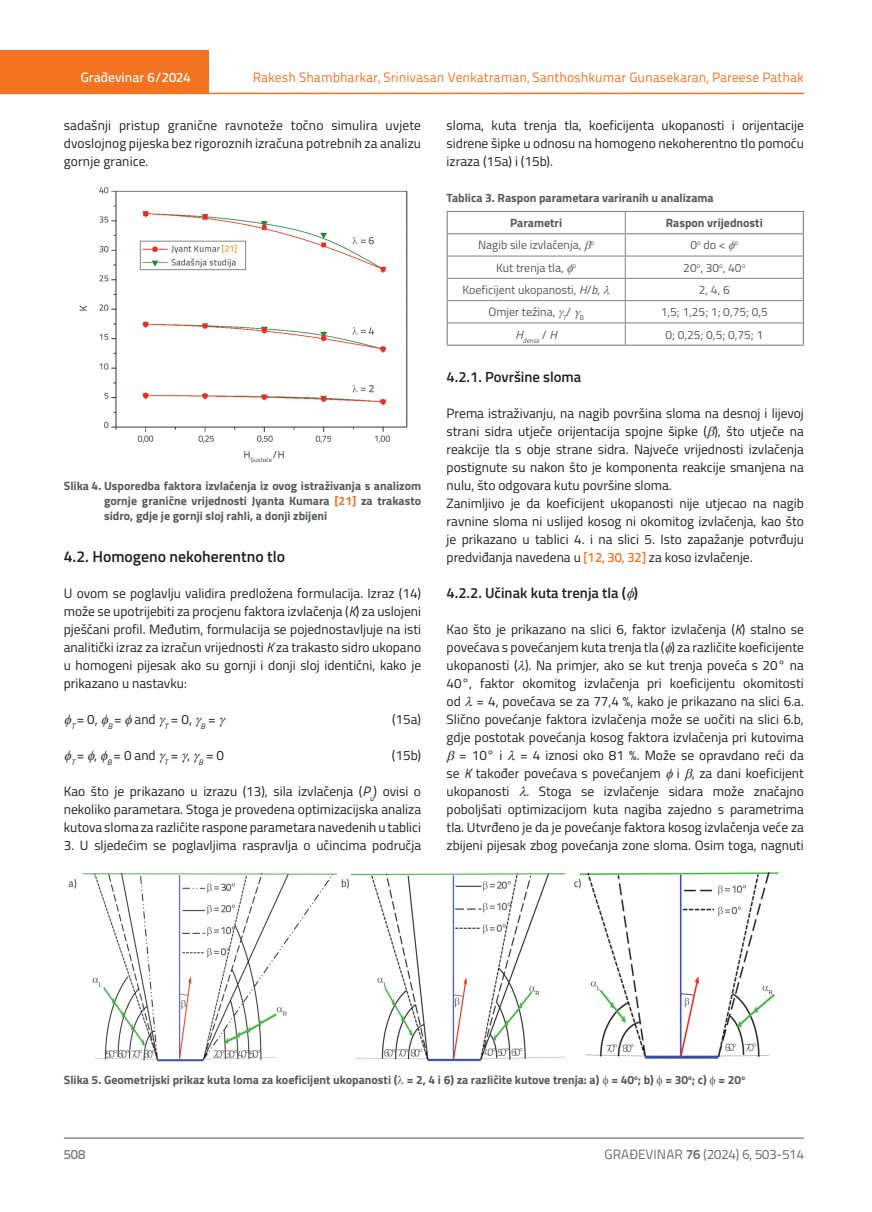
<style>
.page{position:relative;width:872px;height:1212px;background:#fff}
.page>*{position:absolute;margin:0;border:0;box-sizing:border-box;transform-origin:0 0}
.t1{font:600 15.75px "Titillium";color:#231f20}
.t2{font:600 14.7px "Titillium";color:#231f20}
.t3{font:13.5px/18px "Titillium";color:#231f20;text-align:justify}
.t4{font:13.5px "Titillium Text 22 L";color:#f47321}
.t5{font:13.5px "Titillium Text 22 L";color:#6c6d70}
.t6{font:500 13.5px "Titillium Text 22 L";color:#fff}
.t7{font:500 13.5px "Titillium Text 22 L";color:#787a7d}
.t8{font:700 12px/15px "Titillium";color:#57585a;text-align:justify}
.t9{font:12px "Titillium";color:#57585a}
.t10{font:italic 7.05px "Titillium";color:#57585a}
.s1{color:#f47321}
.s2{font-style:italic}
.s3{font-family:"Minion Pro";font-style:italic}
.s4{font-family:"Titillium Text 22 L";font-weight:500;color:#f47321}
.s5{font-weight:700}
</style>
<div class="page">
<div style="left:0;top:50px;width:208px;height:44px;background:#f47321"></div>
<hr style="left:0;top:93px;width:804px;height:1px;background:#f47321">
<hr style="left:64px;top:1138px;width:740px;height:1px;background:#57585a">
<img style="left:79px;top:187px;width:329px;height:275px">
<hr style="left:448px;top:256px;width:177px;height:1px;background:#808285">
<hr style="left:625px;top:256px;width:177px;height:1px;background:#808285">
<hr style="left:448px;top:278px;width:177px;height:1px;background:#808285">
<hr style="left:625px;top:278px;width:177px;height:1px;background:#808285">
<hr style="left:448px;top:300px;width:177px;height:1px;background:#808285">
<hr style="left:625px;top:300px;width:177px;height:1px;background:#808285">
<hr style="left:448px;top:323px;width:177px;height:1px;background:#808285">
<hr style="left:625px;top:323px;width:177px;height:1px;background:#808285">
<svg style="left:625px;top:212px;width:1px;height:133px"></svg>
<hr style="left:446px;top:234px;width:2px;height:22px;background:#808285">
<hr style="left:802px;top:234px;width:2px;height:22px;background:#808285">
<hr style="left:446px;top:256px;width:2px;height:22px;background:#808285">
<hr style="left:802px;top:256px;width:2px;height:22px;background:#808285">
<hr style="left:446px;top:278px;width:2px;height:23px;background:#808285">
<hr style="left:802px;top:278px;width:2px;height:23px;background:#808285">
<hr style="left:446px;top:301px;width:2px;height:22px;background:#808285">
<hr style="left:802px;top:301px;width:2px;height:22px;background:#808285">
<hr style="left:446px;top:323px;width:2px;height:22px;background:#808285">
<hr style="left:802px;top:323px;width:2px;height:22px;background:#808285">
<hr style="left:446px;top:345px;width:179px;height:1px;background:#808285">
<hr style="left:625px;top:345px;width:179px;height:1px;background:#808285">
<hr style="left:446px;top:211px;width:179px;height:1px;background:#808285">
<hr style="left:446px;top:212px;width:2px;height:21px;background:#808285">
<hr style="left:625px;top:211px;width:179px;height:1px;background:#808285">
<hr style="left:802px;top:212px;width:2px;height:21px;background:#808285">
<hr style="left:446px;top:233px;width:179px;height:1px;background:#808285">
<hr style="left:625px;top:233px;width:179px;height:1px;background:#808285">
<img style="left:68px;top:872px;width:711px;height:190px">
<p class="t4" style="left:253px;top:68px;width:553px">Rakesh Shambharkar, Srinivasan Venkatraman, Santhoshkumar Gunasekaran, Pareese Pathak</p>
<p class="t3" style="left:64px;top:115px;width:359px">sadašnji pristup granične ravnoteže točno simulira uvjete dvoslojnog pijeska bez rigoroznih izračuna potrebnih za analizu gornje granice.</p>
<p class="t6" style="left:81px;top:67px;width:111px">Građevinar 6/2024</p>
<p class="t3" style="left:446px;top:115px;width:359px">sloma, kuta trenja tla, koeficijenta ukopanosti i orijentacije sidrene šipke u odnosu na homogeno nekoherentno tlo pomoću izraza (15a) i (15b).</p>
<p class="t8" style="left:446px;top:189px;width:269px">Tablica 3. Raspon parametara variranih u analizama</p>
<p class="t8" style="left:104px;top:477px;width:318px;text-indent:-40px">Slika 4. Usporedba faktora izvlačenja iz ovog istraživanja s analizom gornje granične vrijednosti Jyanta Kumara <span class="s1">[21]</span> za trakasto sidro, gdje je gornji sloj rahli, a donji zbijeni</p>
<p class="t1" style="left:64px;top:545px;width:223px">4.2. Homogeno nekoherentno tlo</p>
<p class="t3" style="left:64px;top:583px;width:359px">U ovom se poglavlju validira predložena formulacija. Izraz (14) može se upotrijebiti za procjenu faktora izvlačenja (<span class="s2">K</span>) za uslojeni pješčani profil. Međutim, formulacija se pojednostavljuje na isti analitički izraz za izračun vrijednosti <span class="s2">K</span> za trakasto sidro ukopano u homogeni pijesak ako su gornji i donji sloj identični, kako je prikazano u nastavku:</p>
<p class="t3" style="left:71px;top:710px;width:146px"><sub>T</sub>= 0, <sub>B</sub> = and <sub>T</sub> = 0, <sub>B</sub> =</p>
<p class="t3" style="left:392px;top:710px;width:31px">(15a)</p>
<p class="t3" style="left:71px;top:746px;width:155px"><sub>T</sub>= , <sub>B</sub> = 0 and <sub>T</sub> = , <sub>B</sub> = 0</p>
<p class="t3" style="left:392px;top:746px;width:31px">(15b)</p>
<p class="t3" style="left:64px;top:782px;width:359px">Kao što je prikazano u izrazu (13), sila izvlačenja (<span class="s2">P</span><sub>u</sub>) ovisi o nekoliko parametara. Stoga je provedena optimizacijska analiza kutova sloma za različite raspone parametara navedenih u tablici</p>
<p class="t3" style="left:64px;top:836px;width:359px">3. U sljedećim se poglavljima raspravlja o učincima područja</p>
<p class="t8" style="left:510px;top:215px;width:53px">Parametri</p>
<p class="t8" style="left:666px;top:215px;width:98px">Raspon vrijednosti</p>
<p class="t9" style="left:478px;top:236px;width:118px">Nagib sile izvlačenja, <sup>o</sup></p>
<p class="t9" style="left:690px;top:236px;width:49px">0<sup>o</sup> do &lt; <sup>o</sup></p>
<p class="t9" style="left:496px;top:259px;width:82px">Kut trenja tla, <sup>o</sup></p>
<p class="t9" style="left:683px;top:259px;width:64px">20<sup>o</sup>, 30<sup>o</sup>, 40<sup>o</sup></p>
<p class="t9" style="left:462px;top:281px;width:139px">Koeficijent ukopanosti, <span class="s2">H</span>/<span class="s2">b</span>,</p>
<p class="t9" style="left:699px;top:281px;width:32px">2, 4, 6</p>
<p class="t9" style="left:488px;top:303px;width:97px">Omjer težina, <sub>T</sub>/ <span class="s3">γ</span><sub>B</sub></p>
<p class="t9" style="left:661px;top:303px;width:109px">1,5; 1,25; 1; 0,75; 0,5</p>
<p class="t10" style="left:515px;top:335px;width:43px"><sup>H</sup>dense <sup>/</sup> <sup>H</sup></p>
<p class="t9" style="left:665px;top:326px;width:99px">0; 0,25; 0,5; 0,75; 1</p>
<p class="t2" style="left:446px;top:366px;width:136px">4.2.1. Površine sloma</p>
<p class="t3" style="left:446px;top:403px;width:359px;text-align:left">Prema istraživanju, na nagib površina sloma na desnoj i lijevoj strani sidra utječe orijentacija spojne šipke ( ), što utječe na reakcije tla s obje strane sidra. Najveće vrijednosti izvlačenja postignute su nakon što je komponenta reakcije smanjena na nulu, što odgovara kutu površine sloma.<br>Zanimljivo je da koeficijent ukopanosti nije utjecao na nagib ravnine sloma ni uslijed kosog ni okomitog izvlačenja, kao što je prikazano u tablici 4. i na slici 5. Isto zapažanje potvrđuju predviđanja navedena u <span class="s4">[12, 30, 32]</span> za koso izvlačenje.</p>
<p class="t2" style="left:446px;top:582px;width:193px">4.2.2. Učinak kuta trenja tla ( )</p>
<p class="t3" style="left:446px;top:620px;width:359px">Kao što je prikazano na slici 6, faktor izvlačenja (<span class="s2">K</span>) stalno se</p>
<p class="t3" style="left:446px;top:638px;width:359px">povećava s povećanjem kuta trenja tla ( ) za različite koeficijente</p>
<p class="t3" style="left:446px;top:656px;width:359px">ukopanosti ( ). Na primjer, ako se kut trenja poveća s 20° na</p>
<p class="t3" style="left:446px;top:674px;width:359px">40°, faktor okomitog izvlačenja pri koeficijentu okomitosti</p>
<p class="t3" style="left:446px;top:692px;width:359px">od = 4, povećava se za 77,4 %, kako je prikazano na slici 6.a.</p>
<p class="t3" style="left:446px;top:710px;width:359px">Slično povećanje faktora izvlačenja može se uočiti na slici 6.b,</p>
<p class="t3" style="left:446px;top:728px;width:359px">gdje postotak povećanja kosog faktora izvlačenja pri kutovima</p>
<p class="t3" style="left:459px;top:746px;width:45px">= 10° i</p>
<p class="t3" style="left:446px;top:746px;width:359px;text-indent:73px">= 4 iznosi oko 81 %. Može se opravdano reći da se <span class="s2">K</span> također povećava s povećanjem i , za dani koeficijent ukopanosti</p>
<p class="t3" style="left:446px;top:782px;width:359px;text-indent:80px">. Stoga se izvlačenje sidara može značajno poboljšati optimizacijom kuta nagiba zajedno s parametrima tla. Utvrđeno je da je povećanje faktora kosog izvlačenja veće za zbijeni pijesak zbog povećanja zone sloma. Osim toga, nagnuti</p>
<p class="t8" style="left:64px;top:1072px;width:682px">Slika 5. Geometrijski prikaz kuta loma za koeficijent ukopanosti ( = 2, 4 i 6) za različite kutove trenja: a) = 40<sup>o</sup>; b) = 30<sup>o</sup>; c) = 20<sup>o</sup></p>
<p class="t7" style="left:64px;top:1144px;width:23px">508</p>
<p class="t5" style="left:604px;top:1144px;width:201px">GRAĐEVINAR <span class="s5">76</span> (2024) 6, 503-514</p>
</div>
